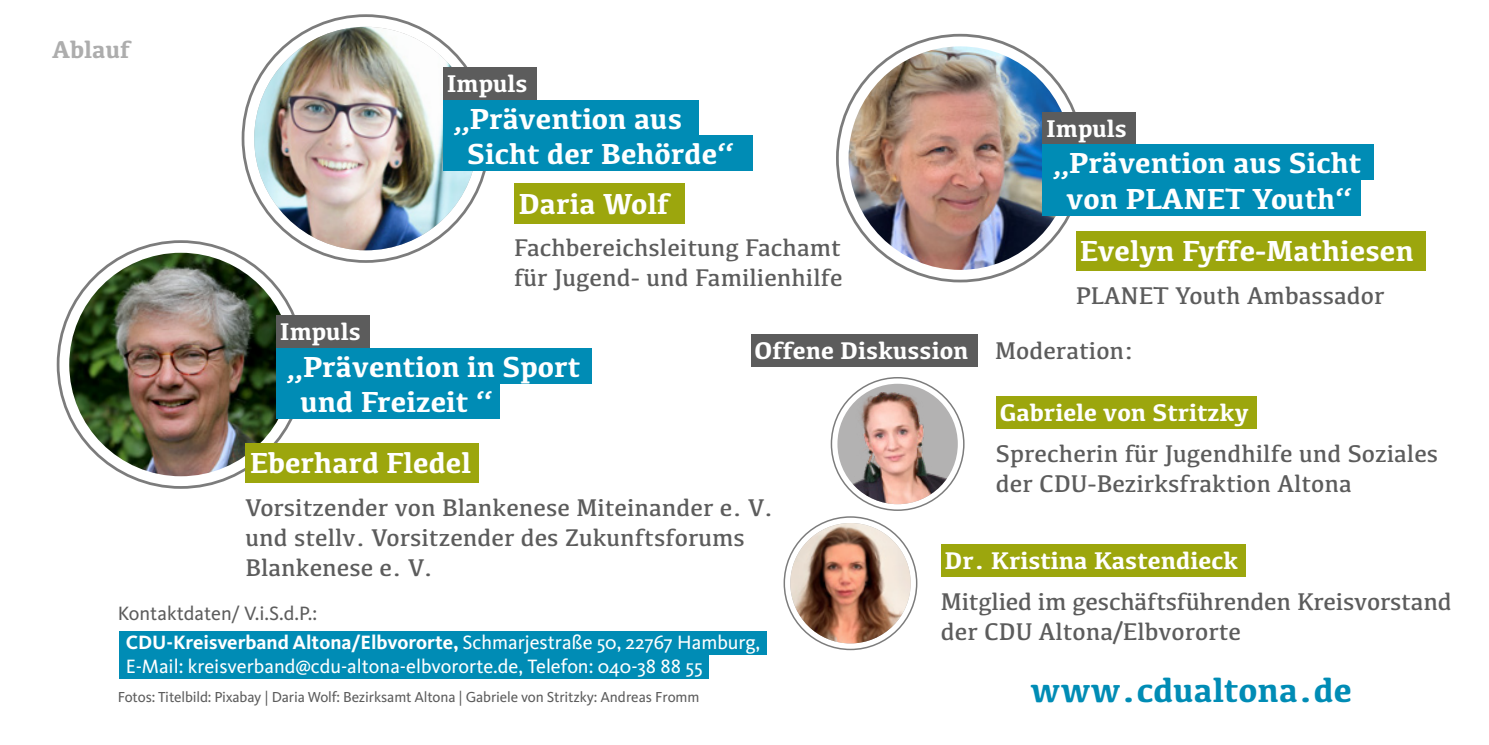
<style>
.page{position:relative;width:1489px;height:745px;background:#fff}
.page>*{position:absolute;margin:0;border:0;box-sizing:border-box;transform-origin:0 0}
.t1{font:700 35px "Kefa";color:#008cb5}
.t2{font:700 30px/35px "Kefa";color:#fff}
.t3{font:25px/30px "Kefa";color:#5c5c5c}
.t4{font:700 25px "Kefa";color:#fff}
.t5{font:700 25px "Kefa";color:#adadad}
.t6{font:20px/24px "CDU Kievit";color:#fff}
.t7{font:20px "CDU Kievit";color:#5c5c5c}
.t8{font:15px "CDU Kievit";letter-spacing:-.01em;color:#5c5c5c}
.s1{font-weight:400;color:#5c5c5c}
.s2{font-weight:700}
</style>
<div class="page">
<div style="left:119px;top:631px;width:648px;height:23px;background:#008cb5"></div>
<div style="left:119px;top:654px;width:590px;height:24px;background:#008cb5"></div>
<img style="left:254px;top:27px;width:222px;height:223px">
<div style="left:443px;top:67px;width:93px;height:33px;background:#5c5c5c"></div>
<div style="left:443px;top:100px;width:255px;height:36px;background:#008cb5"></div>
<div style="left:443px;top:136px;width:309px;height:35px;background:#008cb5"></div>
<div style="left:514px;top:184px;width:170px;height:40px;background:#9ca60d"></div>
<div style="left:750px;top:334px;width:227px;height:33px;background:#5c5c5c"></div>
<img style="left:848px;top:46px;width:223px;height:224px;border-radius:112px">
<div style="left:1042px;top:112px;width:93px;height:32px;background:#5c5c5c"></div>
<div style="left:1042px;top:144px;width:331px;height:36px;background:#008cb5"></div>
<div style="left:1042px;top:180px;width:318px;height:35px;background:#008cb5"></div>
<div style="left:1075px;top:231px;width:350px;height:39px;background:#9ca60d"></div>
<img style="left:69px;top:252px;width:223px;height:224px;border-radius:112px">
<img style="left:837px;top:383px;width:120px;height:121px;border-radius:60px">
<div style="left:276px;top:315px;width:93px;height:33px;background:#5c5c5c"></div>
<div style="left:276px;top:348px;width:315px;height:35px;background:#008cb5"></div>
<div style="left:276px;top:383px;width:223px;height:36px;background:#008cb5"></div>
<div style="left:245px;top:443px;width:234px;height:39px;background:#9ca60d"></div>
<div style="left:995px;top:396px;width:260px;height:32px;background:#9ca60d"></div>
<img style="left:790px;top:522px;width:120px;height:121px;border-radius:60px">
<div style="left:940px;top:544px;width:305px;height:32px;background:#9ca60d"></div>
<p class="t5" style="left:52px;top:33px;width:80px">Ablauf</p>
<p class="t4" style="left:446px;top:67px;width:82px">Impuls</p>
<p class="t2" style="left:467px;top:100px;width:268px;text-indent:-15px">„Prävention aus<br>Sicht der Behörde“</p>
<p class="t2" style="left:518px;top:184px;width:152px">Daria Wolf</p>
<p class="t3" style="left:514px;top:232px;width:330px">Fachbereichsleitung Fachamt für Jugend- und Familienhilfe</p>
<p class="t4" style="left:1046px;top:111px;width:82px">Impuls</p>
<p class="t2" style="left:1051px;top:144px;width:311px;text-align:center">„Prävention aus Sicht von PLANET Youth“</p>
<p class="t2" style="left:1079px;top:231px;width:335px">Evelyn Fyffe-Mathiesen</p>
<p class="t3" style="left:1075px;top:279px;width:310px">PLANET Youth Ambassador</p>
<p class="t4" style="left:280px;top:314px;width:82px">Impuls</p>
<p class="t2" style="left:300px;top:347px;width:281px;text-indent:-15px">„Prävention in Sport und Freizeit “</p>
<p class="t4" style="left:754px;top:334px;width:381px">Offene Diskussion <span class="s1">Moderation:</span></p>
<p class="t4" style="left:999px;top:395px;width:250px">Gabriele von Stritzky</p>
<p class="t2" style="left:250px;top:443px;width:223px">Eberhard Fledel</p>
<p class="t3" style="left:995px;top:437px;width:444px">Sprecherin für Jugendhilfe und Soziales der CDU-Bezirksfraktion Altona</p>
<p class="t3" style="left:245px;top:491px;width:529px">Vorsitzender von Blankenese Miteinander e. V. und stellv. Vorsitzender des Zukunftsforums<br>Blankenese e. V.</p>
<p class="t4" style="left:944px;top:543px;width:295px">Dr. Kristina Kastendieck</p>
<p class="t7" style="left:118px;top:601px;width:201px">Kontaktdaten/ V.i.S.d.P.:</p>
<p class="t6" style="left:126px;top:629px;width:636px"><span class="s2">CDU-Kreisverband Altona/Elbvororte,</span> Schmarjestraße 50, 22767 Hamburg,<br>E-Mail: kreisverband@cdu-altona-elbvororte.de, Telefon: 040-38 88 55</p>
<p class="t8" style="left:118px;top:687px;width:583px">Fotos: Titelbild: Pixabay | Daria Wolf: Bezirksamt Altona | Gabriele von Stritzky: Andreas Fromm</p>
<p class="t3" style="left:940px;top:585px;width:512px">Mitglied im geschäftsführenden Kreisvorstand der CDU Altona/Elbvororte</p>
<h1 class="t1" style="left:1030px;top:665px;width:323px">www.cdualtona.de</h1>
</div>
